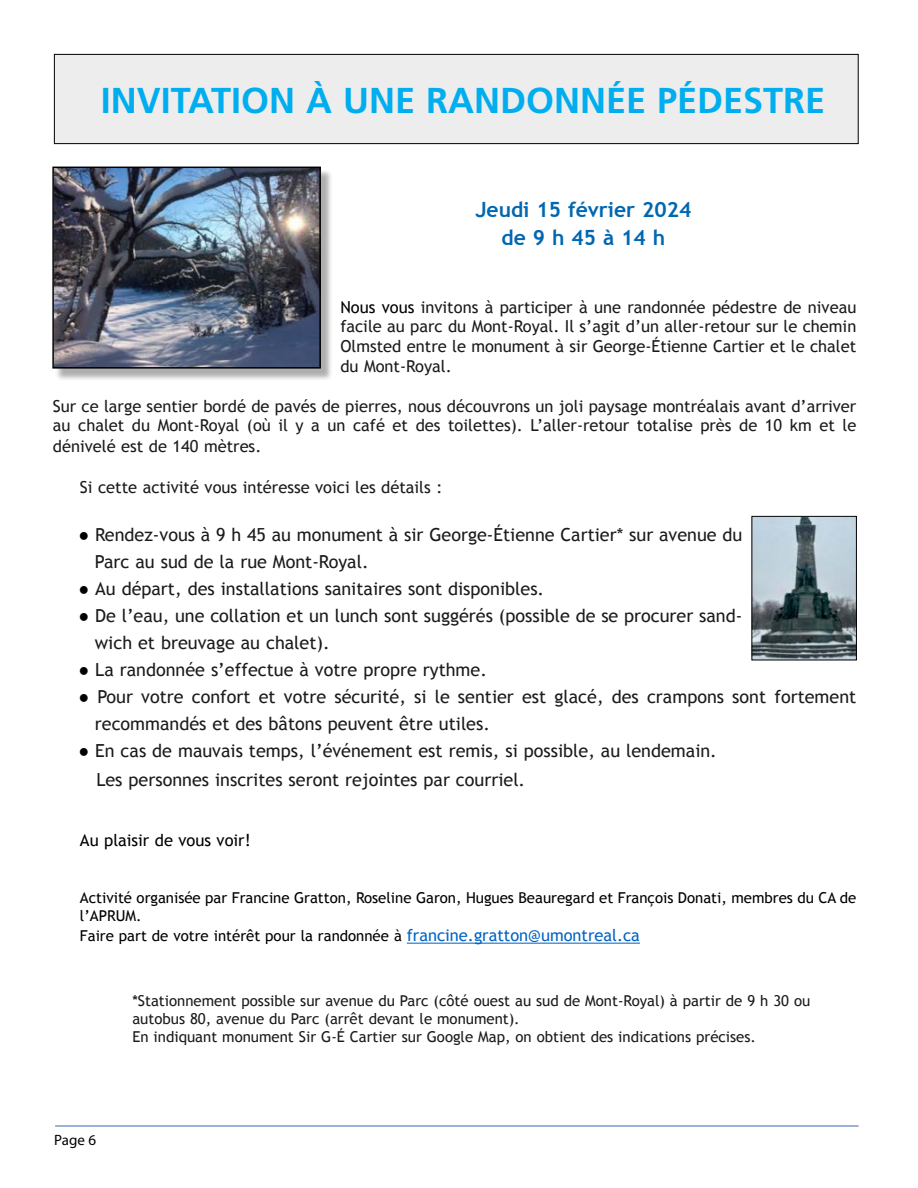
<style>
.page{position:relative;width:918px;height:1188px;background:#fff}
.page>*{position:absolute;margin:0;border:0;box-sizing:border-box;transform-origin:0 0}
.t1{font:700 36px "Frutiger";color:#00aeef}
.t2{font:700 21px/28.5px "Trebuchet MS";color:#0067b1;text-align:center}
.t3{font:18px/27px "Trebuchet MS";color:#1b1b1b}
.t4{font:16.5px/19.8px "Trebuchet MS";color:#1b1b1b;text-align:justify}
.t5{font:16.5px "Trebuchet MS";color:#000}
.t6{font:15px/18px "Trebuchet MS";color:#1b1b1b}
.t7{font:15px/18px "Trebuchet MS";color:#000}
.t8{font:15px "Myriad Pro";color:#000}
.s1{color:#000}
.s2{font-weight:700;color:#000}
.s3{font-size:16.5px;color:#0063c5}
</style>
<div class="page">
<hr style="left:55px;top:1126px;width:804px;height:1px;background:#3c65af">
<hr style="left:407px;top:943px;width:233px;height:1px;background:#0063c5">
<div style="left:55px;top:169px;width:278px;height:212px;background:#000;opacity:.32"></div>
<img style="left:55px;top:170px;width:263px;height:196px">
<div style="left:52px;top:167px;width:269px;height:202px;border:2px solid #000"></div>
<img style="left:754px;top:518px;width:101px;height:140px">
<div style="left:752px;top:516px;width:105px;height:144px;border:1px solid #000"></div>
<div style="left:54px;top:54px;width:804px;height:90px;background:#ededee"></div>
<div style="left:54px;top:54px;width:805px;height:90px;border:1px solid #000"></div>
<h1 class="t1" style="left:101px;top:79px;width:726px">INVITATION À UNE RANDONNÉE PÉDESTRE</h1>
<p class="t2" style="left:475px;top:195px;width:218px">Jeudi 15 février 2024 de 9 h 45 à 14 h</p>
<p class="t4" style="left:340px;top:297px;width:518px"><span class="s1">Nous vous</span> invitons à participer à une randonnée pédestre de niveau facile au parc du Mont-Royal. Il s’agit d’un aller-retour sur le chemin Olmsted entre le monument à sir George-Étienne Cartier et le chalet du Mont-Royal.</p>
<p class="t4" style="left:53px;top:396px;width:805px;line-height:20.2px">Sur ce large sentier bordé de pavés de pierres, nous découvrons un joli paysage montréalais avant d’arriver au chalet du Mont-Royal (où il y a un café et des toilettes). L’aller-retour totalise près de 10 km et le dénivelé est de 140 mètres.</p>
<p class="t4" style="left:80px;top:477px;width:364px">Si cette activité vous intéresse voici les détails :</p>
<p class="t3" style="left:95px;top:522px;width:649px;text-indent:-17px"><span class="s2">●</span> Rendez-vous à 9 h 45 au monument à sir George-Étienne Cartier* sur avenue du<br>Parc au sud de la rue Mont-Royal.</p>
<p class="t3" style="left:78px;top:576px;width:467px"><span class="s2">●</span> Au départ, des installations sanitaires sont disponibles.</p>
<p class="t3" style="left:95px;top:603px;width:649px;text-indent:-16px"><span class="s2">●</span> De l’eau, une collation et un lunch sont suggérés (possible de se procurer sand&shy;wich et breuvage au chalet).</p>
<p class="t3" style="left:78px;top:657px;width:410px"><span class="s2">●</span> La randonnée s’effectue à votre propre rythme.</p>
<p class="t3" style="left:95px;top:684px;width:763px;text-indent:-16px"><span class="s2">●</span> Pour votre confort et votre sécurité, si le sentier est glacé, des crampons sont fortement recommandés et des bâtons peuvent être utiles.</p>
<p class="t3" style="left:96px;top:736px;width:622px;line-height:29.1px;text-indent:-18px"><span class="s2">●</span> En cas de mauvais temps, l’événement est remis, si possible, au lendemain.<br>Les personnes inscrites seront rejointes par courriel.</p>
<p class="t5" style="left:80px;top:830px;width:172px">Au plaisir de vous voir!</p>
<p class="t7" style="left:80px;top:889px;width:778px">Activité organisée par Francine Gratton, Roseline Garon, Hugues Beauregard et François Donati, membres du CA de l’APRUM.</p>
<p class="t7" style="left:80px;top:927px;width:562px">Faire part de votre intérêt pour la randonnée à <span class="s3">francine.gratton@umontreal.ca</span></p>
<p class="t8" style="left:54px;top:1131px;width:43px">Page 6</p>
<p class="t6" style="left:132px;top:992px;width:679px"><span class="s1">*</span>Stationnement possible sur avenue du Parc (côté ouest au sud de Mont-Royal) à partir de 9 h 30 ou autobus 80, avenue du Parc (arrêt devant le monument).<br>En indiquant monument Sir G-É Cartier sur Google Map, on obtient des indications précises.</p>
</div>
